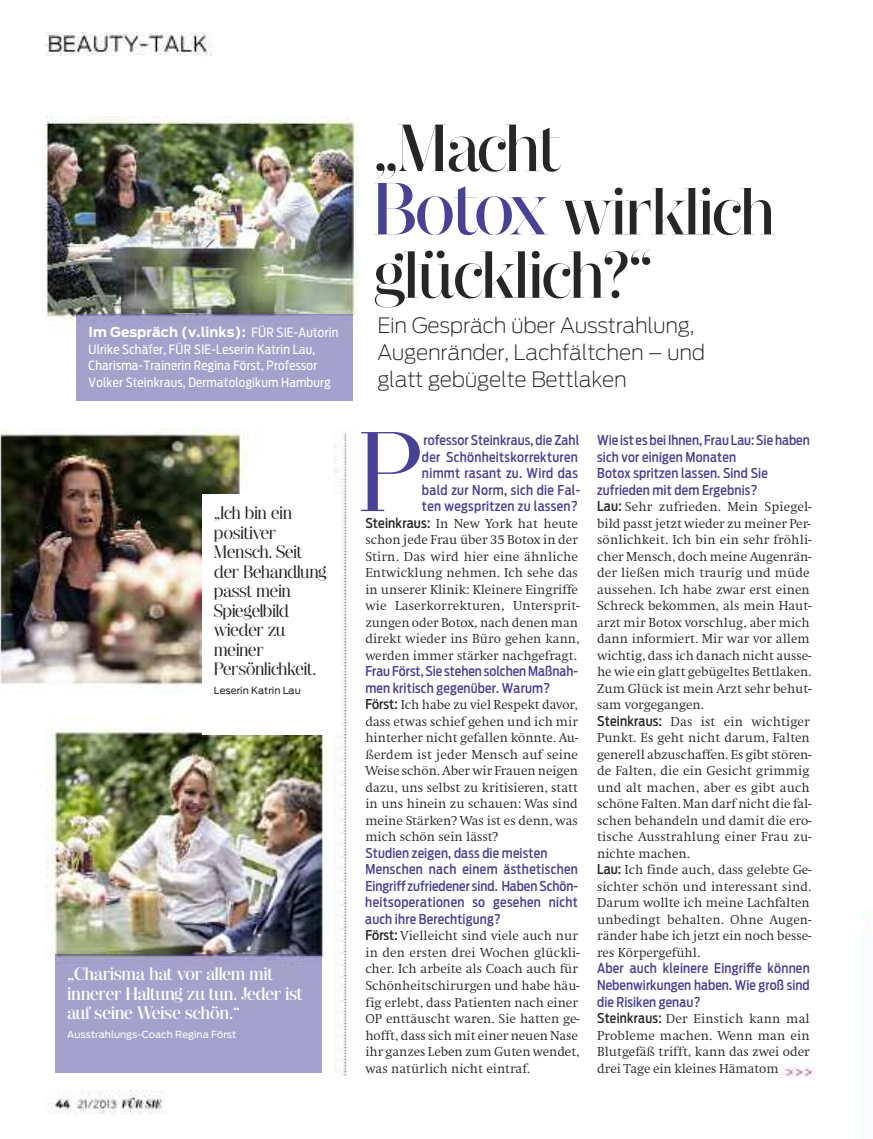
<style>
.page{position:relative;width:873px;height:1139px;background:#fff}
.page>*{position:absolute;margin:0;border:0;box-sizing:border-box;transform-origin:0 0}
.t1{font:112.8px "Narziss 40";color:#494195}
.t2{font:500 66.3px/63.3px "Narziss";letter-spacing:-.055em;color:#272627}
.t3{font:200 21px/27px "Antenna";letter-spacing:-.015em;color:#272627}
.t4{font:18px/19.5px "Narziss 40";letter-spacing:-.03em;color:#272627}
.t5{font:500 18px/19.5px "Narziss 40";letter-spacing:-.03em;color:#fff}
.t6{font:300 13.5px/16.5px "Swift FS";color:#272627}
.t7{font:500 13.5px/16.5px "Antenna Cond";letter-spacing:.01em;color:#494195}
.t8{font:700 13.5px "Antenna";letter-spacing:.01em;color:#fff}
.t9{font:12.75px/16.5px "Antenna Cond";letter-spacing:.02em;color:#fff}
.t10{font:9.75px "Antenna";color:#fff}
.t11{font:9.75px "Antenna";color:#272627}
.s1{font-family:"Antenna Cond";font-weight:400;font-size:12.75px}
.s2{font-size:73.5px;color:#494195}
.s3{font-family:"Antenna Cond";font-weight:500}
</style>
<div class="page">
<img style="left:0;top:32px;width:871px;height:1106px">
<div style="left:202px;top:493px;width:138px;height:241px;background:#fff"></div>
<div style="left:77px;top:314px;width:275px;height:86px;background:#a4a1cc"></div>
<div style="left:55px;top:954px;width:266px;height:117px;background:#a4a1cc"></div>
<p class="t8" style="left:89px;top:324px;width:251px">Im Gespräch (v.links): <span class="s1">FÜR SIE-Autorin</span></p>
<p class="t9" style="left:89px;top:341px;width:244px">Ulrike Schäfer, FÜR SIE-Leserin Katrin Lau,<br>Charisma-Trainerin Regina Först, Professor<br>Volker Steinkraus, Dermatologikum Hamburg</p>
<h3 class="t4" style="left:214px;top:504px;width:114px">„Ich bin ein positiver<br>Mensch. Seit der Behandlung passt mein<br>Spiegelbild wieder zu meiner<br>Persönlichkeit.</h3>
<p class="t11" style="left:214px;top:684px;width:88px">Leserin Katrin Lau</p>
<h3 class="t5" style="left:67px;top:965px;width:237px">„Charisma hat vor allem mit innerer Haltung zu tun. Jeder ist auf seine Weise schön.“</h3>
<p class="t10" style="left:67px;top:1028px;width:170px">Ausstrahlungs-Coach Regina Först</p>
<h2 class="t2" style="left:372px;top:121px;width:405px">„Macht<br><span class="s2">Botox</span> wirklich glücklich?“</h2>
<h3 class="t3" style="left:377px;top:311px;width:329px">Ein Gespräch über Ausstrahlung,<br>Augenränder, Lachfältchen – und glatt gebügelte Bettlaken</h3>
<h1 class="t1" style="left:359px;top:432px;width:65px">P</h1>
<p class="t7" style="left:422px;top:432px;width:160px">rofessor Steinkraus, die Zahl der Schönheitskorrekturen nimmt rasant zu. Wird das bald zur Norm, sich die Fal&shy;ten wegspritzen zu lassen?</p>
<p class="t6" style="left:365px;top:514px;width:216px"><span class="s3">Steinkraus:</span> In New York hat heute schon jede Frau über 35 Botox in der Stirn. Das wird hier eine ähnliche Entwicklung nehmen. Ich sehe das in unserer Klinik: Kleinere Eingriffe wie Laserkorrekturen, Untersprit&shy;zungen oder Botox, nach denen man direkt wieder ins Büro gehen kann, werden immer stärker nachgefragt.</p>
<p class="t7" style="left:365px;top:663px;width:214px">Frau Först,Sie stehen solchenMaßnah&shy;men kritisch gegenüber. Warum?</p>
<p class="t6" style="left:365px;top:696px;width:214px;text-align:justify"><span class="s3">Först:</span> Ich habe zu viel Respekt davor, dass etwas schief gehen und ich mir hinterher nicht gefallen könnte. Au&shy;ßerdem ist jeder Mensch auf seine Weise schön. Aber wir Frauen neigen dazu, uns selbst zu kritisieren, statt in uns hinein zu schauen: Was sind meine Stärken? Was ist es denn, was mich schön sein lässt?</p>
<p class="t7" style="left:365px;top:844px;width:214px">Studien zeigen, dass die meisten Menschen nach einem ästhetischen Eingriff zufriedener sind. HabenSchön&shy;heitsoperationen so gesehen nicht auch ihre Berechtigung?</p>
<p class="t6" style="left:365px;top:927px;width:216px"><span class="s3">Först:</span> Vielleicht sind viele auch nur in den ersten drei Wochen glückli&shy;cher. Ich arbeite als Coach auch für Schönheitschirurgen und habe häu&shy;fig erlebt, dass Patienten nach einer OP enttäuscht waren. Sie hatten ge&shy;hofft, dass sich mit einer neuen Nase ihr ganzes Leben zum Guten wendet, was natürlich nicht eintraf.</p>
<p class="t7" style="left:597px;top:432px;width:214px">Wie ist es bei Ihnen, Frau Lau: Sie haben sich vor einigen Monaten<br>Botox spritzen lassen. Sind Sie zufrieden mit dem Ergebnis?</p>
<p class="t6" style="left:597px;top:498px;width:216px"><span class="s3">Lau:</span> Sehr zufrieden. Mein Spiegel&shy;bild passt jetzt wieder zu meiner Per&shy;sönlichkeit. Ich bin ein sehr fröhli&shy;cher Mensch, doch meine Augenrän&shy;der ließen mich traurig und müde aussehen. Ich habe zwar erst einen Schreck bekommen, als mein Haut&shy;arzt mir Botox vorschlug, aber mich dann informiert. Mir war vor allem wichtig, dass ich danach nicht ausse&shy;he wie ein glatt gebügeltes Bettlaken.<br>Zum Glück ist mein Arzt sehr behut&shy;sam vorgegangen.<br><span class="s3">Steinkraus:</span> Das ist ein wichtiger Punkt. Es geht nicht darum, Falten generell abzuschaffen. Es gibt stören&shy;de Falten, die ein Gesicht grimmig und alt machen, aber es gibt auch schöne Falten. Man darf nicht die fal&shy;schen behandeln und damit die ero&shy;tische Ausstrahlung einer Frau zu&shy;nichte machen.<br><span class="s3">Lau:</span> Ich finde auch, dass gelebte Ge&shy;sichter schön und interessant sind.<br>Darum wollte ich meine Lachfalten unbedingt behalten. Ohne Augen&shy;ränder habe ich jetzt ein noch besse&shy;res Körpergefühl.</p>
<p class="t7" style="left:597px;top:960px;width:214px;text-align:justify">Aber auch kleinere Eingriffe können Nebenwirkungen haben. Wie groß sind die Risiken genau?</p>
<p class="t6" style="left:597px;top:1009px;width:214px;text-align:justify"><span class="s3">Steinkraus:</span> Der Einstich kann mal Probleme machen. Wenn man ein Blutgefäß trifft, kann das zwei oder drei Tage ein kleines Hämatom</p>
</div>
